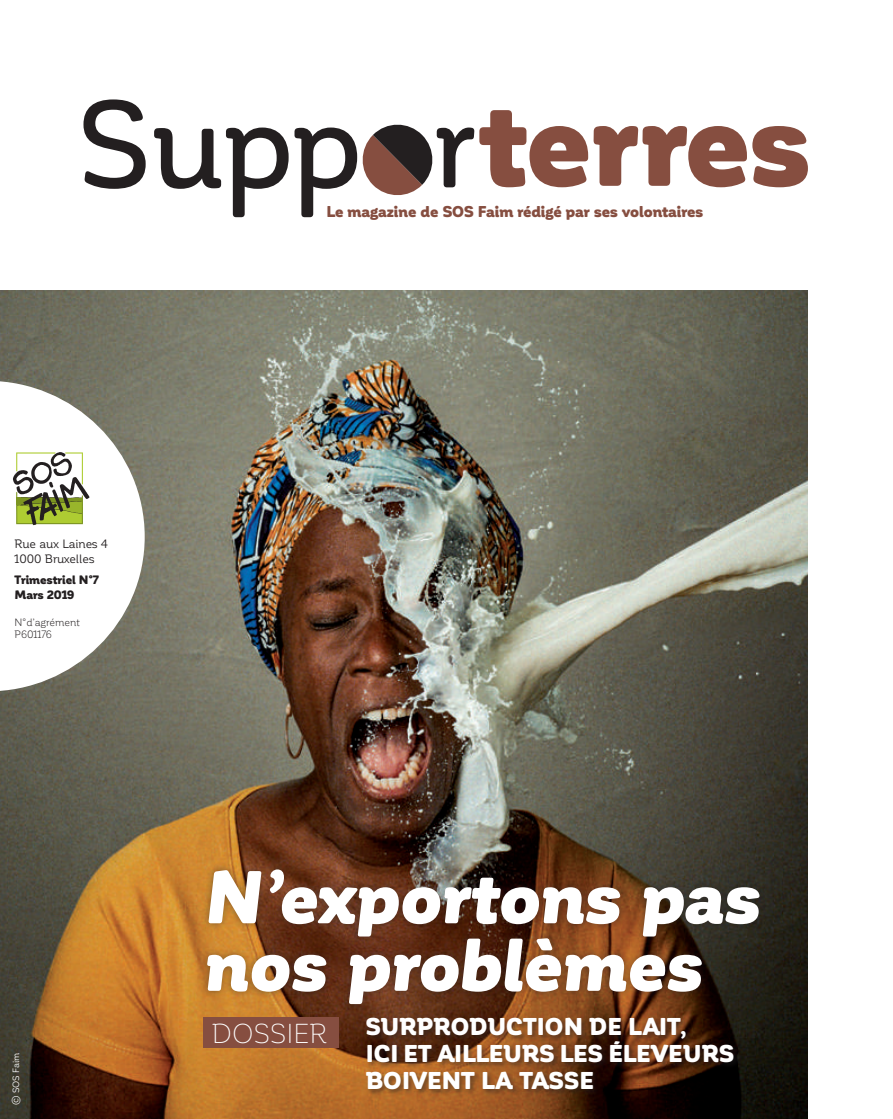
<style>
.page{position:relative;width:893px;height:1119px;background:#fff}
.page>*{position:absolute;margin:0;border:0;box-sizing:border-box;transform-origin:0 0}
.t1{font:italic 900 73.5px/67.5px "Corporative Soft";letter-spacing:-.02em;color:#fff}
.t2{font:300 27px "Corporative Soft";color:#fff}
.t3{font:900 24px/27px "Corporative Soft";letter-spacing:.01em;color:#fff}
.t4{font:900 15.45px "Corporative Soft";letter-spacing:-.01em;color:#864e40}
.t5{font:12px/14.4px "Corporative Soft";letter-spacing:-.015em;color:#231f20}
.t6{font:900 12px/14.4px "Corporative Soft";letter-spacing:-.005em;color:#231f20}
.t7{font:10.5px/12.6px "Corporative Soft";letter-spacing:-.01em;color:#231f20}
.t8{font:9px "Corporative Soft";letter-spacing:-.01em;color:#fff}
</style>
<div class="page">
<img style="left:0;top:290px;width:808px;height:828px">
<svg style="left:0;top:381px;width:145px;height:310px"></svg>
<svg style="left:13px;top:452px;width:76px;height:73px"></svg>
<svg style="left:479px;top:110px;width:329px;height:77px"></svg>
<svg style="left:83px;top:99px;width:391px;height:118px"></svg>
<div style="left:365px;top:1015px;width:376px;height:80px;background:#231f20;opacity:.5"></div>
<div style="left:203px;top:1017px;width:136px;height:30px;background:#864e40"></div>
<div style="left:200px;top:861px;width:567px;height:151px;background:#231f20;opacity:.48"></div>
<p class="t4" style="left:326px;top:203px;width:378px">Le magazine de SOS Faim rédigé par ses volontaires</p>
<p class="t5" style="left:15px;top:536px;width:95px">Rue aux Laines 4<br>1000 Bruxelles</p>
<p class="t6" style="left:15px;top:573px;width:86px">Trimestriel N°7<br>Mars 2019</p>
<p class="t7" style="left:15px;top:616px;width:67px">N°d’agrément<br>P601176</p>
<p class="t8" style="left:11px;top:1105px;width:54px;rotate:-90deg">© SOS Faim</p>
<h1 class="t1" style="left:203px;top:864px;width:559px">N’exportons pas nos problèmes</h1>
<p class="t2" style="left:212px;top:1018px;width:117px">DOSSIER</p>
<p class="t3" style="left:366px;top:1013px;width:370px">SURPRODUCTION DE LAIT,<br>ICI ET AILLEURS LES ÉLEVEURS<br>BOIVENT LA TASSE</p>
</div>
